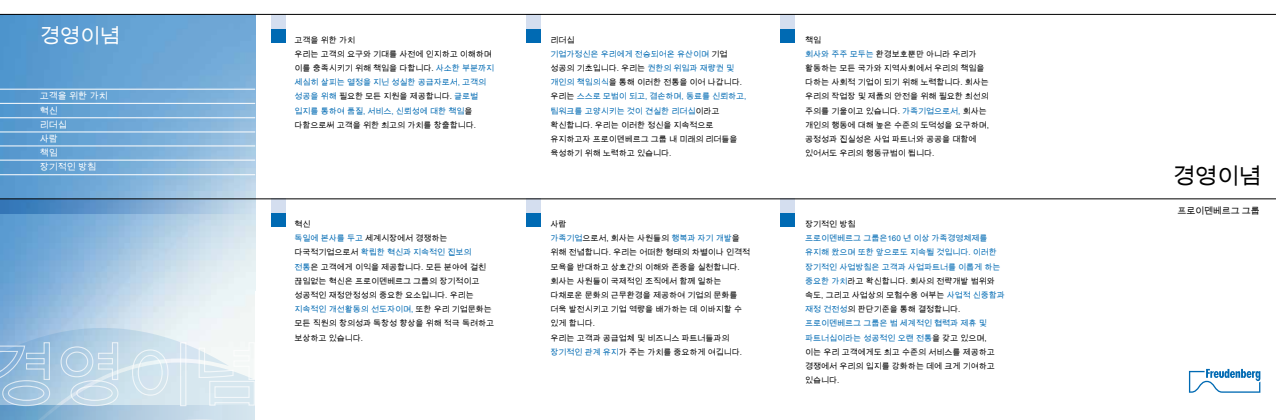
<style>
.page{position:relative;width:1276px;height:420px;background:#fff}
.page>*{position:absolute;margin:0;border:0;box-sizing:border-box;transform-origin:0 0}
.t1{font:22px "Arial Unicode MS";color:#000}
.t2{font:20px "Arial Unicode MS";color:#fff}
.t3{font:9px/14.2px "Arial Unicode MS";color:#fff}
.t4{font:9px "Arial Unicode MS";letter-spacing:-.015em;color:#000}
.t5{font:8px/14.2px "Arial Unicode MS";color:#000}
.t6{font:8px/14.2px "Arial Unicode MS";color:#006ab3}
.s1{color:#006ab3}
.s2{color:#000}
</style>
<div class="page">
<img style="left:0;top:15px;width:255px;height:326px">
<svg style="left:1189px;top:369px;width:71px;height:23px"></svg>
<div style="left:526px;top:28px;width:14px;height:15px;background:#006ab3"></div>
<div style="left:526px;top:14px;width:14px;height:14px;background:#d4deef"></div>
<div style="left:526px;top:213px;width:14px;height:14px;background:#006ab3"></div>
<div style="left:526px;top:198px;width:14px;height:15px;background:#d4deef"></div>
<div style="left:780px;top:28px;width:14px;height:15px;background:#006ab3"></div>
<div style="left:780px;top:14px;width:14px;height:14px;background:#d4deef"></div>
<div style="left:780px;top:213px;width:14px;height:14px;background:#006ab3"></div>
<div style="left:780px;top:198px;width:14px;height:15px;background:#d4deef"></div>
<div style="left:271px;top:28px;width:14px;height:15px;background:#006ab3"></div>
<div style="left:271px;top:14px;width:14px;height:14px;background:#d4deef"></div>
<div style="left:271px;top:213px;width:14px;height:14px;background:#006ab3"></div>
<div style="left:271px;top:198px;width:14px;height:15px;background:#d4deef"></div>
<hr style="left:0;top:103px;width:255px;height:1px;background:#fff">
<hr style="left:0;top:89px;width:255px;height:1px;background:#fff">
<hr style="left:0;top:117px;width:255px;height:1px;background:#fff">
<hr style="left:0;top:132px;width:255px;height:1px;background:#fff">
<hr style="left:0;top:146px;width:255px;height:1px;background:#fff">
<hr style="left:0;top:160px;width:255px;height:1px;background:#fff">
<hr style="left:0;top:174px;width:255px;height:1px;background:#fff">
<hr style="left:0;top:198px;width:1276px;height:1px;background:#000">
<hr style="left:0;top:14px;width:1276px;height:1px;background:#000">
<svg style="left:0;top:323px;width:229px;height:39px"></svg>
<svg style="left:0;top:362px;width:255px;height:58px;background:#aecbe0"></svg>
<svg style="left:0;top:199px;width:255px;height:14px;background:#729fca"></svg>
<svg style="left:0;top:341px;width:51px;height:65px;background:#9ec1df"></svg>
<svg style="left:60px;top:341px;width:59px;height:65px;background:#c1d8e8"></svg>
<svg style="left:131px;top:341px;width:56px;height:65px;background:#d6e6ef"></svg>
<svg style="left:198px;top:341px;width:57px;height:65px"></svg>
<h2 class="t2" style="left:40px;top:21px;width:82px">경영이념</h2>
<p class="t3" style="left:40px;top:89px;width:70px">고객을 위한 가치 혁신<br>리더십<br>사람<br>책임<br>장기적인 방침</p>
<p class="t5" style="left:294px;top:32px;width:201px">고객을 위한 가치<br>우리는 고객의 요구와 기대를 사전에 인지하고 이해하며 이를 충족시키기 위해 책임을 다합니다. <span class="s1">사소한 부분까지 세심히 살피는 열정을 지닌 성실한 공급자로서, 고객의 성공을 위해</span> 필요한 모든 지원을 제공합니다. <span class="s1">글로벌 입지를 통하여 품질, 서비스, 신뢰성에 대한 책임</span>을 다함으로써 고객을 위한 최고의 가치를 창출합니다.</p>
<p class="t5" style="left:294px;top:217px;width:201px">혁신<br><span class="s1">독일에 본사를 두고</span> 세계시장에서 경쟁하는 다국적기업으로서 <span class="s1">확립한 혁신과 지속적인 진보의 전통</span>은 고객에게 이익을 제공합니다. 모든 분야에 걸친 끊임없는 혁신은 프로이덴베르그 그룹의 장기적이고 성공적인 재정안정성의 중요한 요소입니다. 우리는 <span class="s1">지속적인 개선활동의 선도자이며,</span> 또한 우리 기업문화는 모든 직원의 창의성과 독창성 향상을 위해 적극 독려하고 보상하고 있습니다.</p>
<p class="t5" style="left:550px;top:32px;width:198px">리더십<br><span class="s1">기업가정신은 우리에게 전승되어온 유산이며</span> 기업 성공의 기초입니다. 우리는 <span class="s1">권한의 위임과 재량권 및 개인의 책임의식</span>을 통해 이러한 전통을 이어 나갑니다. 우리는 <span class="s1">스스로 모범이 되고, 겸손하며, 동료를 신뢰하고, 팀워크를 고양시키는 것이 견실한 리더십</span>이라고 확신합니다. 우리는 이러한 정신을 지속적으로 유지하고자 프로이덴베르그 그룹 내 미래의 리더들을 육성하기 위해 노력하고 있습니다.</p>
<p class="t5" style="left:550px;top:217px;width:201px">사람<br><span class="s1">가족기업</span>으로서, 회사는 사원들의 <span class="s1">행복과 자기 개발</span>을 위해 전념합니다. 우리는 어떠한 형태의 차별이나 인격적 모욕을 반대하고 상호간의 이해와 존중을 실천합니다. 회사는 사원들이 국제적인 조직에서 함께 일하는 다채로운 문화의 근무환경을 제공하여 기업의 문화를 더욱 발전시키고 기업 역량을 배가하는 데 이바지할 수 있게 합니다.<br>우리는 고객과 공급업체 및 비즈니스 파트너들과의 <span class="s1">장기적인 관계 유지</span>가 주는 가치를 중요하게 여깁니다.</p>
<p class="t5" style="left:805px;top:32px;width:185px">책임<br><span class="s1">회사와 주주 모두는</span> 환경보호뿐만 아니라 우리가 활동하는 모든 국가와 지역사회에서 우리의 책임을 다하는 사회적 기업이 되기 위해 노력합니다. 회사는 우리의 작업장 및 제품의 안전을 위해 필요한 최선의 주의를 기울이고 있습니다. <span class="s1">가족기업으로서,</span> 회사는 개인의 행동에 대해 높은 수준의 도덕성을 요구하며, 공정성과 진실성은 사업 파트너와 공공을 대함에 있어서도 우리의 행동규범이 됩니다.</p>
<p class="t5" style="left:805px;top:217px;width:52px">장기적인 방침</p>
<p class="t6" style="left:805px;top:231px;width:201px">프로이덴베르그 그룹은160 년 이상 가족경영체제를 유지해 왔으며 또한 앞으로도 지속될 것입니다. 이러한 장기적인 사업방침은 고객과 사업파트너를 이롭게 하는 중요한 가치<span class="s2">라고 확신합니다. 회사의 전략개발 범위와 속도, 그리고 사업상의 모험수용 여부는</span> 사업적 신중함과 재정 건전성<span class="s2">의 판단기준을 통해 결정합니다. </span>프로이덴베르그 그룹은 범 세계적인 협력과 제휴 및 파트너십이라는 성공적인 오랜 전통<span class="s2">을 갖고 있으며,<br>이는 우리 고객에게도 최고 수준의 서비스를 제공하고 경쟁에서 우리의 입지를 강화하는 데에 크게 기여하고 있습니다.</span></p>
<h1 class="t1" style="left:1172px;top:161px;width:89px">경영이념</h1>
<p class="t4" style="left:1177px;top:204px;width:84px">프로이덴베르그 그룹</p>
</div>
